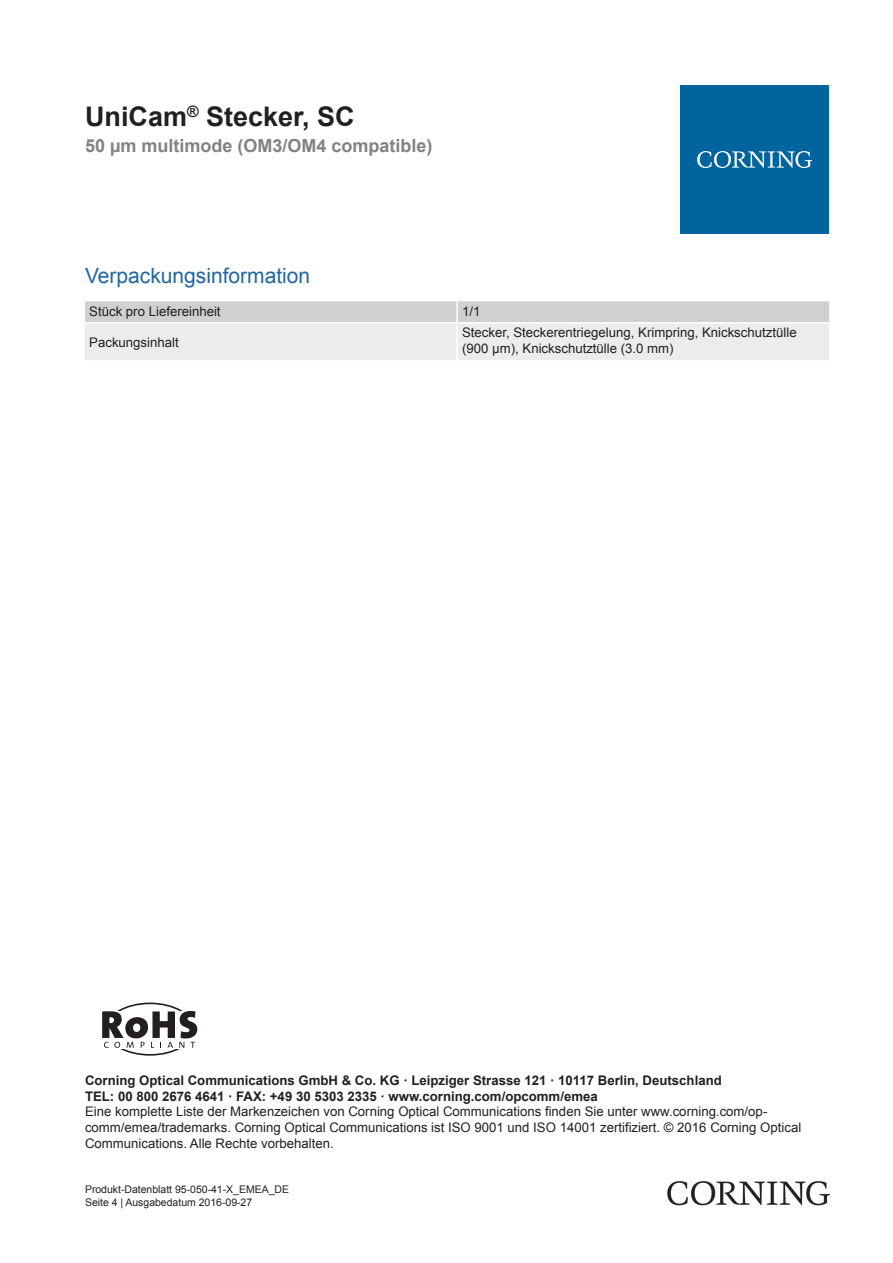
<style>
.page{position:relative;width:893px;height:1263px;background:#fff}
.page>*{position:absolute;margin:0;border:0;box-sizing:border-box;transform-origin:0 0}
.t1{font:700 27px "Arial";color:#231f20}
.t2{font:21px "Arial";color:#2166a2}
.t3{font:700 18px "Arial";color:#808285}
.t4{font:13.2px/15.9px "Arial";color:#231f20}
.t5{font:700 13.2px/15.9px "Arial";color:#231f20}
.t6{font:10.5px/12.6px "Arial";color:#231f20}
</style>
<div class="page">
<svg style="left:85px;top:301px;width:744px;height:59px;background:#e2e1e0"></svg>
<hr style="left:456px;top:301px;width:2px;height:21px;background:#fff">
<hr style="left:456px;top:324px;width:2px;height:36px;background:#fff">
<hr style="left:85px;top:322px;width:372px;height:2px;background:#fff">
<hr style="left:457px;top:322px;width:372px;height:2px;background:#fff">
<div style="left:680px;top:85px;width:149px;height:149px;background:#00649e"></div>
<svg style="left:697px;top:151px;width:115px;height:17px"></svg>
<img style="left:668px;top:1181px;width:161px;height:24px">
<div style="left:105px;top:1002px;width:90px;height:54px;border:2px solid #231f20;border-radius:50%"></div>
<div style="left:85px;top:1011px;width:123px;height:38px;background:#fff"></div>
<svg style="left:102px;top:1011px;width:95px;height:37px"></svg>
<h1 class="t1" style="left:85px;top:97px;width:271px">UniCam<sup>®</sup> Stecker, SC</h1>
<h3 class="t3" style="left:85px;top:133px;width:349px">50 µm multimode (OM3/OM4 compatible)</h3>
<h2 class="t2" style="left:85px;top:261px;width:227px">Verpackungsinformation</h2>
<p class="t4" style="left:89px;top:304px;width:133px">Stück pro Liefereinheit</p>
<p class="t4" style="left:462px;top:304px;width:20px">1/1</p>
<p class="t4" style="left:89px;top:334px;width:91px">Packungsinhalt</p>
<p class="t4" style="left:462px;top:325px;width:336px">Stecker, Steckerentriegelung, Krimpring, Knickschutztülle (900 µm), Knickschutztülle (3.0 mm)</p>
<p class="t5" style="left:85px;top:1072px;width:638px">Corning Optical Communications GmbH &amp; Co. KG · Leipziger Strasse 121 · 10117 Berlin, Deutschland<br>TEL: 00 800 2676 4641 · FAX: +49 30 5303 2335 · www.corning.com/opcomm/emea</p>
<p class="t4" style="left:85px;top:1104px;width:718px">Eine komplette Liste der Markenzeichen von Corning Optical Communications finden Sie unter www.corning.com/op&shy;comm/emea/trademarks. Corning Optical Communications ist ISO 9001 und ISO 14001 zertifiziert. © 2016 Corning Optical<br>Communications. Alle Rechte vorbehalten.</p>
<p class="t6" style="left:85px;top:1183px;width:206px">Produkt-Datenblatt 95-050-41-X_EMEA_DE<br>Seite 4 | Ausgabedatum 2016-09-27</p>
</div>
